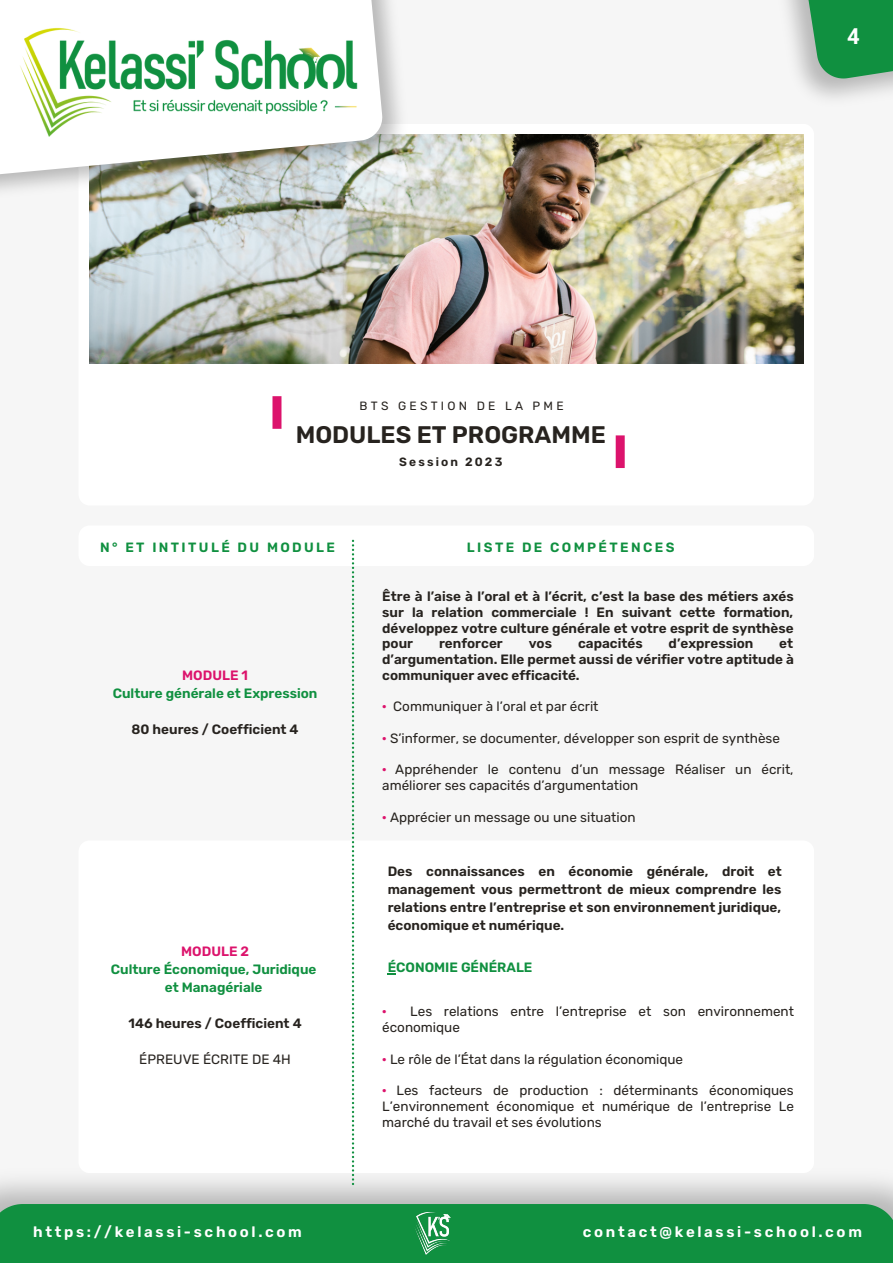
<style>
.page{position:relative;width:893px;height:1264px;background:#fff}
.page>*{position:absolute;margin:0;border:0;box-sizing:border-box;transform-origin:0 0}
.t1{font:600 24px "Rubik";color:#27231f}
.t2{font:700 21.9px "Roboto";color:#fff}
.t3{font:600 15px "Rubik";letter-spacing:.18em;color:#fff}
.t4{font:600 13.5px/15.8px "Rubik";color:#27231f;text-align:justify}
.t5{font:13.5px/15.8px "Rubik";color:#27231f}
.t6{font:600 13.5px "Rubik";color:#109040}
.t7{font:600 13.5px "Rubik";letter-spacing:.18em;color:#109040}
.t8{font:600 13.5px "Rubik";color:#dc136c}
.t9{font:12px "Rubik";letter-spacing:.275em;color:#27231f}
.t10{font:600 12px "Rubik";letter-spacing:.18em;color:#27231f}
.s1{font-weight:600;color:#dc136c}
</style>
<div class="page">
<div style="left:0;top:0;width:892px;height:1262px;background:#f6f6f6"></div>
<svg style="left:782px;top:0;width:110px;height:82px;background:#58aa77"></svg>
<div style="left:78px;top:124px;width:736px;height:381px;background:#fff;border-radius:11px"></div>
<img style="left:89px;top:134px;width:714px;height:230px">
<img style="left:89px;top:0;width:331px;height:230px">
<svg style="left:0;top:0;width:384px;height:195px"></svg>
<img style="left:5px;top:6px;width:367px;height:140px">
<div style="left:0;top:1203px;width:892px;height:59px;background:#109040"></div>
<img style="left:406px;top:1206px;width:54px;height:51px">
<div style="left:78px;top:525px;width:736px;height:41px;background:#fff;border-radius:11px"></div>
<div style="left:78px;top:840px;width:736px;height:333px;background:#fff;border-radius:11px"></div>
<svg style="left:352px;top:539px;width:2px;height:646px"></svg>
<div style="left:272px;top:396px;width:9px;height:33px;background:#dc136c"></div>
<div style="left:615px;top:435px;width:9px;height:33px;background:#dc136c"></div>
<p class="t2" style="left:847px;top:24px;width:14px">4</p>
<p class="t9" style="left:359px;top:398px;width:205px">BTS GESTION DE LA PME</p>
<p class="t1" style="left:296px;top:420px;width:311px">MODULES ET PROGRAMME</p>
<p class="t7" style="left:100px;top:539px;width:236px">N° ET INTITULÉ DU MODULE</p>
<p class="t8" style="left:182px;top:667px;width:67px">MODULE 1</p>
<p class="t6" style="left:113px;top:685px;width:206px">Culture générale et Expression</p>
<p class="t4" style="left:132px;top:721px;width:168px">80 heures / Coefficient 4</p>
<p class="t8" style="left:181px;top:943px;width:69px">MODULE 2</p>
<p class="t6" style="left:111px;top:961px;width:207px">Culture Économique, Juridique</p>
<p class="t6" style="left:165px;top:979px;width:99px">et Managériale</p>
<p class="t4" style="left:128px;top:1015px;width:175px">146 heures / Coefficient 4</p>
<p class="t5" style="left:139px;top:1051px;width:153px">ÉPREUVE ÉCRITE DE 4H</p>
<p class="t10" style="left:399px;top:455px;width:105px">Session 2023</p>
<p class="t7" style="left:467px;top:539px;width:209px">LISTE DE COMPÉTENCES</p>
<p class="t4" style="left:382px;top:588px;width:413px">Être à l’aise à l’oral et à l’écrit, c’est la base des métiers axés sur la relation commerciale ! En suivant cette formation, développez votre culture générale et votre esprit de synthèse pour</p>
<p class="t4" style="left:439px;top:636px;width:65px">renforcer</p>
<p class="t4" style="left:528px;top:636px;width:25px">vos</p>
<p class="t4" style="left:578px;top:636px;width:66px">capacités</p>
<p class="t4" style="left:668px;top:636px;width:86px">d’expression</p>
<p class="t4" style="left:382px;top:636px;width:413px;text-indent:397px">et d’argumentation. Elle permet aussi de vérifier votre aptitude à communiquer avec efficacité.</p>
<p class="t5" style="left:382px;top:699px;width:218px"><span class="s1">·</span> Communiquer à l’oral et par écrit</p>
<p class="t5" style="left:382px;top:730px;width:399px"><span class="s1">·</span> S’informer, se documenter, développer son esprit de synthèse</p>
<p class="t5" style="left:382px;top:761px;width:413px"><span class="s1">·</span> Appréhender le contenu d’un message Réaliser un écrit, améliorer ses capacités d’argumentation</p>
<p class="t5" style="left:382px;top:809px;width:255px"><span class="s1">·</span> Apprécier un message ou une situation</p>
<p class="t4" style="left:387px;top:862px;width:395px;line-height:18px">Des connaissances en économie générale, droit et management vous permettront de mieux comprendre les relations entre l’entreprise et son environnement juridique, économique et numérique.</p>
<p class="t6" style="left:387px;top:959px;width:146px">ÉCONOMIE GÉNÉRALE</p>
<p class="t5" style="left:382px;top:1003px;width:413px"><span class="s1">·</span> Les relations entre l’entreprise et son environnement économique</p>
<p class="t5" style="left:382px;top:1051px;width:302px"><span class="s1">·</span> Le rôle de l’État dans la régulation économique</p>
<p class="t5" style="left:382px;top:1082px;width:413px;text-align:justify"><span class="s1">·</span> Les facteurs de production : déterminants économiques L’environnement économique et numérique de l’entreprise Le marché du travail et ses évolutions</p>
<p class="t3" style="left:33px;top:1223px;width:270px">https://kelassi-school.com</p>
<p class="t3" style="left:583px;top:1223px;width:280px">contact@kelassi-school.com</p>
</div>
